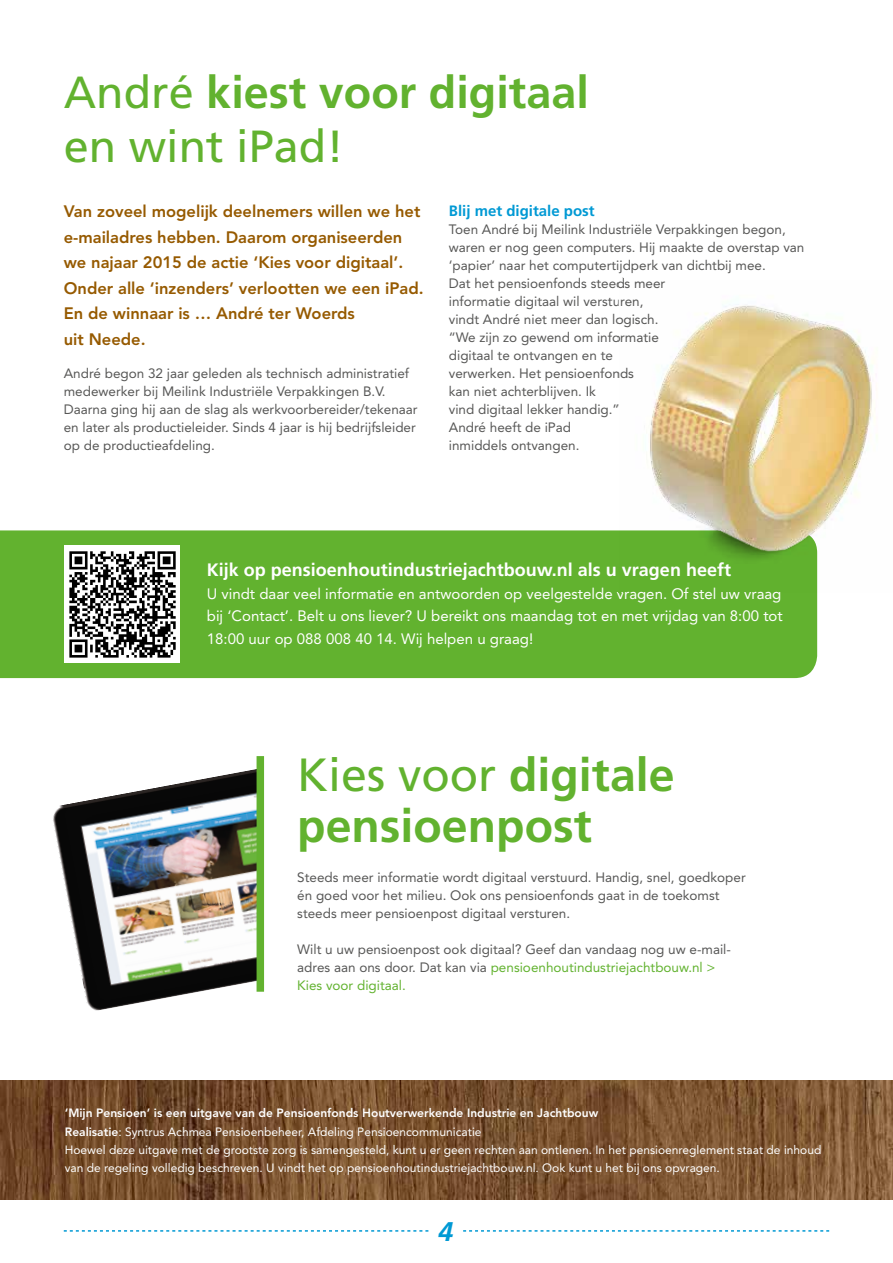
<style>
.page{position:relative;width:893px;height:1263px;background:#fff}
.page>*{position:absolute;margin:0;border:0;box-sizing:border-box;transform-origin:0 0}
.t1{font:700 46.5px/51px "Frutiger LT Std";color:#62b22f}
.t2{font:700 45px/54px "Frutiger LT Std";color:#62b22f}
.t3{font:italic 700 27px "Frutiger LT Std";color:#0099d4}
.t4{font:700 18px "Frutiger LT Std";color:#fff}
.t5{font:800 16.5px/25.5px "Avenir LT Std";color:#965a00}
.t6{font:15px/22.5px "Avenir LT Std";color:#fff;text-align:justify}
.t7{font:700 15px "Frutiger LT Std";color:#0099d4}
.t8{font:13.5px/18px "Avenir LT Std";color:#575756}
.t9{font:12px/18px "Avenir LT Std";color:#fff}
.s1{font-weight:400}
.s2{color:#62b22f}
.s3{font-weight:800}
</style>
<div class="page">
<img style="left:0;top:1080px;width:893px;height:119px">
<img style="left:53px;top:756px;width:204px;height:255px">
<div style="left:257px;top:756px;width:7px;height:236px;background:#62b22f"></div>
<div style="left:0;top:530px;width:818px;height:149px;background:#62b22f"></div>
<div style="left:64px;top:545px;width:116px;height:117px;background:#fff"></div>
<svg style="left:69px;top:551px;width:107px;height:107px"></svg>
<img style="left:620px;top:304px;width:258px;height:289px">
<svg style="left:463px;top:1230px;width:366px;height:1px"></svg>
<svg style="left:64px;top:1230px;width:364px;height:1px"></svg>
<h2 class="t2" style="left:64px;top:66px;width:527px"><span class="s1">André</span> kiest voor digitaal <span class="s1">en wint iPad!</span></h2>
<p class="t5" style="left:64px;top:199px;width:361px">Van zoveel mogelijk deelnemers willen we het e-mailadres hebben. Daarom organiseerden we najaar 2015 de actie ‘Kies voor digitaal’.<br>Onder alle ‘inzenders’ verlootten we een iPad.<br>En de winnaar is … André ter Woerds<br>uit Neede.</p>
<p class="t8" style="left:64px;top:364px;width:355px">André begon 32 jaar geleden als technisch administratief medewerker bij Meilink Industriële Verpakkingen B.V.<br>Daarna ging hij aan de slag als werkvoorbereider/tekenaar en later als productieleider. Sinds 4 jaar is hij bedrijfsleider op de productieafdeling.</p>
<p class="t7" style="left:449px;top:202px;width:147px">Blij met digitale post</p>
<p class="t8" style="left:449px;top:220px;width:357px">Toen André bij Meilink Industriële Verpakkingen begon, waren er nog geen computers. Hij maakte de overstap van ‘papier’ naar het computertijdperk van dichtbij mee.<br>Dat het pensioenfonds steeds meer<br>informatie digitaal wil versturen,<br>vindt André niet meer dan logisch.<br>“We zijn zo gewend om informatie<br>digitaal te ontvangen en te<br>verwerken. Het pensioenfonds<br>kan niet achterblijven. Ik<br>vind digitaal lekker handig.”<br>André heeft de iPad<br>inmiddels ontvangen.</p>
<h3 class="t4" style="left:207px;top:559px;width:526px">Kijk op pensioenhoutindustriejachtbouw.nl als u vragen heeft</h3>
<p class="t6" style="left:207px;top:582px;width:577px">U vindt daar veel informatie en antwoorden op veelgestelde vragen. Of stel uw vraag bij ‘Contact’. Belt u ons liever? U bereikt ons maandag tot en met vrijdag van 8:00 tot 18:00 uur op 088 008 40 14. Wij helpen u graag!</p>
<h1 class="t1" style="left:297px;top:749px;width:379px"><span class="s1">Kies voor</span> digitale pensioenpost</h1>
<p class="t8" style="left:297px;top:868px;width:450px">Steeds meer informatie wordt digitaal verstuurd. Handig, snel, goedkoper én goed voor het milieu. Ook ons pensioenfonds gaat in de toekomst steeds meer pensioenpost digitaal versturen.</p>
<p class="t8" style="left:297px;top:940px;width:435px">Wilt u uw pensioenpost ook digitaal? Geef dan vandaag nog uw e-mail&shy;adres aan ons door. Dat kan via <span class="s2">pensioenhoutindustriejachtbouw.nl &gt;<br>Kies voor digitaal.</span></p>
<p class="t9" style="left:65px;top:1104px;width:758px"><span class="s3">‘Mijn Pensioen’ is een uitgave van de Pensioenfonds Houtverwerkende Industrie en Jachtbouw<br>Realisatie</span>: Syntrus Achmea Pensioenbeheer, Afdeling Pensioencommunicatie<br>Hoewel deze uitgave met de grootste zorg is samengesteld, kunt u er geen rechten aan ontlenen. In het pensioenreglement staat de inhoud van de regeling volledig beschreven. U vindt het op pensioenhoutindustriejachtbouw.nl. Ook kunt u het bij ons opvragen.</p>
<h3 class="t3" style="left:438px;top:1216px;width:17px">4</h3>
</div>
